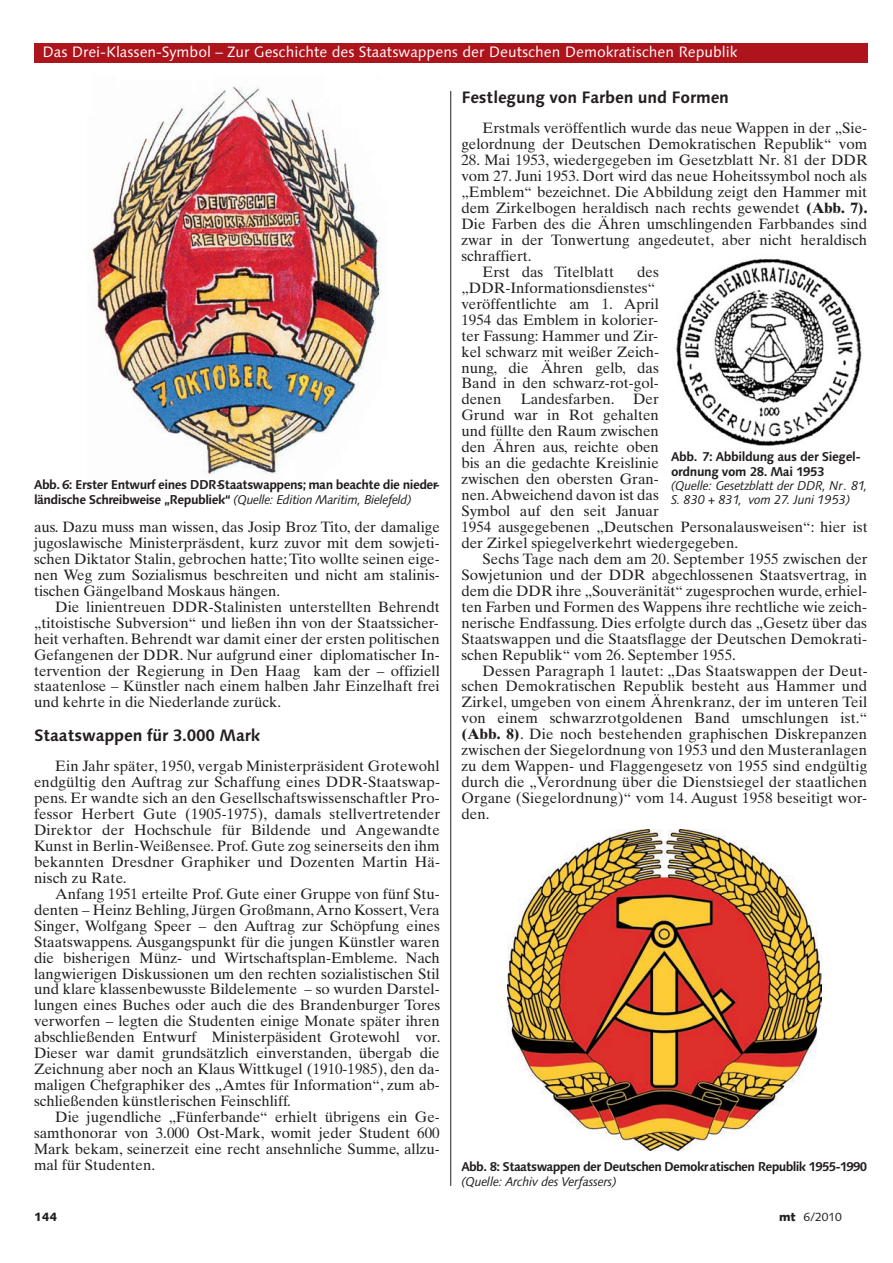
<style>
.page{position:relative;width:893px;height:1263px;background:#fff}
.page>*{position:absolute;margin:0;border:0;box-sizing:border-box;transform-origin:0 0}
.t1{font:700 16.5px "Linotype Syntax";letter-spacing:-.01em;color:#231f20}
.t2{font:15px/15.9px "Times Ten";color:#231f20;text-align:justify}
.t3{font:15px "Linotype Syntax";color:#fff}
.t4{font:700 12.75px/14.2px "Linotype Syntax";letter-spacing:-.04em;color:#231f20}
.t5{font:italic 12.75px/14.2px "Linotype Syntax";letter-spacing:-.03em;color:#231f20}
.t6{font:12px "Syntax";color:#231f20}
.t7{font:900 12px "Syntax";color:#231f20}
.s1{font-weight:400;font-style:italic}
.s2{font-weight:700}
.s3{font-weight:900}
</style>
<div class="page">
<hr style="left:450px;top:91px;width:1px;height:1095px;background:#231f20">
<div style="left:34px;top:43px;width:833px;height:20px;background:#ae141c"></div>
<img style="left:92px;top:86px;width:290px;height:389px">
<img style="left:676px;top:258px;width:186px;height:188px">
<img style="left:507px;top:829px;width:315px;height:321px">
<p class="t3" style="left:43px;top:43px;width:696px">Das Drei-Klassen-Symbol – Zur Geschichte des Staatswappens der Deutschen Demokratischen Republik</p>
<p class="t4" style="left:34px;top:478px;width:407px">Abb. 6: Erster Entwurf eines DDR-Staatswappens; man beachte die nieder&shy;ländische Schreibweise „Republiek“ <span class="s1">(Quelle: Edition Maritim, Bielefeld)</span></p>
<p class="t2" style="left:34px;top:519px;width:407px">aus. Dazu muss man wissen, das Josip Broz Tito, der damalige jugoslawische Ministerpräsdent, kurz zuvor mit dem sowjeti&shy;schen Diktator Stalin, gebrochen hatte; Tito wollte seinen eige&shy;nen Weg zum Sozialismus beschreiten und nicht am stalinis - tischen Gängelband Moskaus hängen.</p>
<p class="t2" style="left:34px;top:598px;width:407px;text-indent:21px">Die linientreuen DDR-Stalinisten unterstellten Behrendt „titoistische Subversion“ und ließen ihn von der Staatssicher&shy;heit verhaften. Behrendt war damit einer der ersten politischen Gefangenen der DDR. Nur aufgrund einer diplomatischer In&shy;tervention der Regierung in Den Haag kam der – offiziell staaten lose – Künstler nach einem halben Jahr Einzelhaft frei und kehrte in die Niederlande zurück.</p>
<p class="t1" style="left:34px;top:725px;width:228px">Staatswappen für 3.000 Mark</p>
<p class="t2" style="left:34px;top:758px;width:408px;text-indent:21px">Ein Jahr später, 1950, vergab Ministerpräsident Grotewohl endgültig den Auftrag zur Schaffung eines DDR-Staatswap&shy;pens. Er wandte sich an den Gesellschaftswissenschaftler Pro&shy;fessor Herbert Gute (1905-1975), damals stellvertretender Direktor der Hochschule für Bildende und Angewandte Kunst in Berlin-Weißensee. Prof. Gute zog seinerseits den ihm bekannten Dresdner Graphiker und Dozenten Martin Hä&shy;nisch zu Rate.</p>
<p class="t2" style="left:34px;top:885px;width:408px;text-indent:21px">Anfang 1951 erteilte Prof. Gute einer Gruppe von fünf Stu&shy;denten – Heinz Behling, Jürgen Großmann, Arno Kossert, Vera Singer, Wolfgang Speer – den Auftrag zur Schöpfung eines Staatswappens. Ausgangspunkt für die jungen Künstler waren die bisherigen Münz- und Wirtschaftsplan-Embleme. Nach langwierigen Diskussionen um den rechten sozialistischen Stil und klare klassenbewusste Bildelemente – so wurden Darstel&shy;lungen eines Buches oder auch die des Brandenburger Tores verworfen – legten die Studenten einige Monate später ihren abschließenden Entwurf Ministerpäsident Grotewohl vor.<br>Dieser war damit grundsätzlich einverstanden, übergab die Zeichnung aber noch an Klaus Wittkugel (1910-1985), den da&shy;maligen Chefgraphiker des „Amtes für Information“, zum ab&shy;schließenden künstlerischen Feinschliff.</p>
<p class="t2" style="left:34px;top:1109px;width:407px;text-indent:21px">Die jugendliche „Fünferbande“ erhielt übrigens ein Ge&shy;samthonorar von 3.000 Ost-Mark, womit jeder Student 600<br>Mark bekam, seinerzeit eine recht ansehnliche Summe, allzu&shy;mal für Studenten.</p>
<p class="t1" style="left:461px;top:87px;width:269px">Festlegung von Farben und Formen</p>
<p class="t2" style="left:461px;top:120px;width:407px;text-align:right">Erstmals veröffentlich wurde das neue Wappen in der „Sie&shy;gelordnung der Deutschen Demokratischen Republik“ vom</p>
<p class="t2" style="left:461px;top:152px;width:408px">28. Mai 1953, wiedergegeben im Gesetzblatt Nr. 81 der DDR</p>
<p class="t2" style="left:461px;top:168px;width:407px">vom 27. Juni 1953. Dort wird das neue Hoheitssymbol noch als</p>
<p class="t2" style="left:461px;top:184px;width:407px">„Emblem“ bezeichnet. Die Abbildung zeigt den Hammer mit</p>
<p class="t2" style="left:461px;top:200px;width:408px">dem Zirkelbogen heraldisch nach rechts gewendet <span class="s2">(Abb. 7).</span></p>
<p class="t2" style="left:461px;top:216px;width:407px">Die Farben des die Ähren umschlingenden Farbbandes sind</p>
<p class="t2" style="left:461px;top:232px;width:407px">zwar in der Tonwertung angedeutet, aber nicht heraldisch</p>
<p class="t2" style="left:461px;top:248px;width:72px">schraffiert.</p>
<p class="t2" style="left:483px;top:264px;width:133px">Erst das Titelblatt</p>
<p class="t2" style="left:461px;top:264px;width:199px;text-align:left;text-indent:176px">des „DDR-Informationsdienstes“ veröffentlichte am 1. April<br>1954 das Emblem in kolorier&shy;ter Fassung: Hammer und Zir&shy;kel schwarz mit weißer Zeich&shy;nung, die Ähren gelb, das<br>Band in den schwarz-rot-gol&shy;denen</p>
<p class="t2" style="left:461px;top:391px;width:408px;text-align:left;text-indent:59px">Landesfarben. Der<br>Grund war in Rot gehalten<br>und füllte den Raum zwischen<br>den Ähren aus, reichte oben<br>bis an die gedachte Kreislinie<br>zwischen den obersten Gran-<br>nen. Abweichend davon ist das<br>Symbol auf den seit Januar<br>1954 ausgegebenen „Deutschen Personalausweisen“: hier ist der Zirkel spiegelverkehrt wiedergegeben.</p>
<p class="t2" style="left:461px;top:551px;width:408px;text-indent:21px">Sechs Tage nach dem am 20. September 1955 zwischen der Sowjetunion und der DDR abgechlossenen Staatsvertrag, in dem die DDR ihre „Souveränität“ zugesprochen wurde, erhiel&shy;ten Farben und Formen des Wappens ihre rechtliche wie zeich&shy;nerische Endfassung. Dies erfolgte durch das „Gesetz über das Staatswappen und die Staatsflagge der Deutschen Demokrati&shy;schen Republik“ vom 26. September 1955.</p>
<p class="t2" style="left:461px;top:662px;width:408px;text-indent:21px">Dessen Paragraph 1 lautet: „Das Staatswappen der Deut&shy;schen Demokratischen Republik besteht aus Hammer und Zirkel, umgeben von einem Ährenkranz, der im unteren Teil von einem schwarzrotgoldenen Band umschlungen ist.“ <span class="s2">(Abb. 8)</span>. Die noch bestehenden graphischen Diskrepanzen zwischen der Siegelordnung von 1953 und den Musteranlagen zu dem Wappen- und Flaggengesetz von 1955 sind endgültig durch die „Verordnung über die Dienstsiegel der staatlichen Organe (Siegelordnung)“ vom 14. August 1958 beseitigt wor&shy;den.</p>
<p class="t4" style="left:671px;top:450px;width:191px">Abb. 7: Abbildung aus der Siegel&shy;ordnung vom 28. Mai 1953</p>
<p class="t5" style="left:671px;top:478px;width:198px">(Quelle: Gesetzblatt der DDR, Nr. 81,<br>S. 830 + 831, vom 27. Juni 1953)</p>
<p class="t4" style="left:461px;top:1160px;width:407px">Abb. 8: Staatswappen der Deutschen Demokratischen Republik 1955-1990</p>
<p class="t5" style="left:461px;top:1174px;width:157px">(Quelle: Archiv des Verfassers)</p>
<p class="t7" style="left:34px;top:1210px;width:25px">144</p>
<p class="t6" style="left:779px;top:1210px;width:64px"><span class="s3">mt</span> 6/2010</p>
</div>
